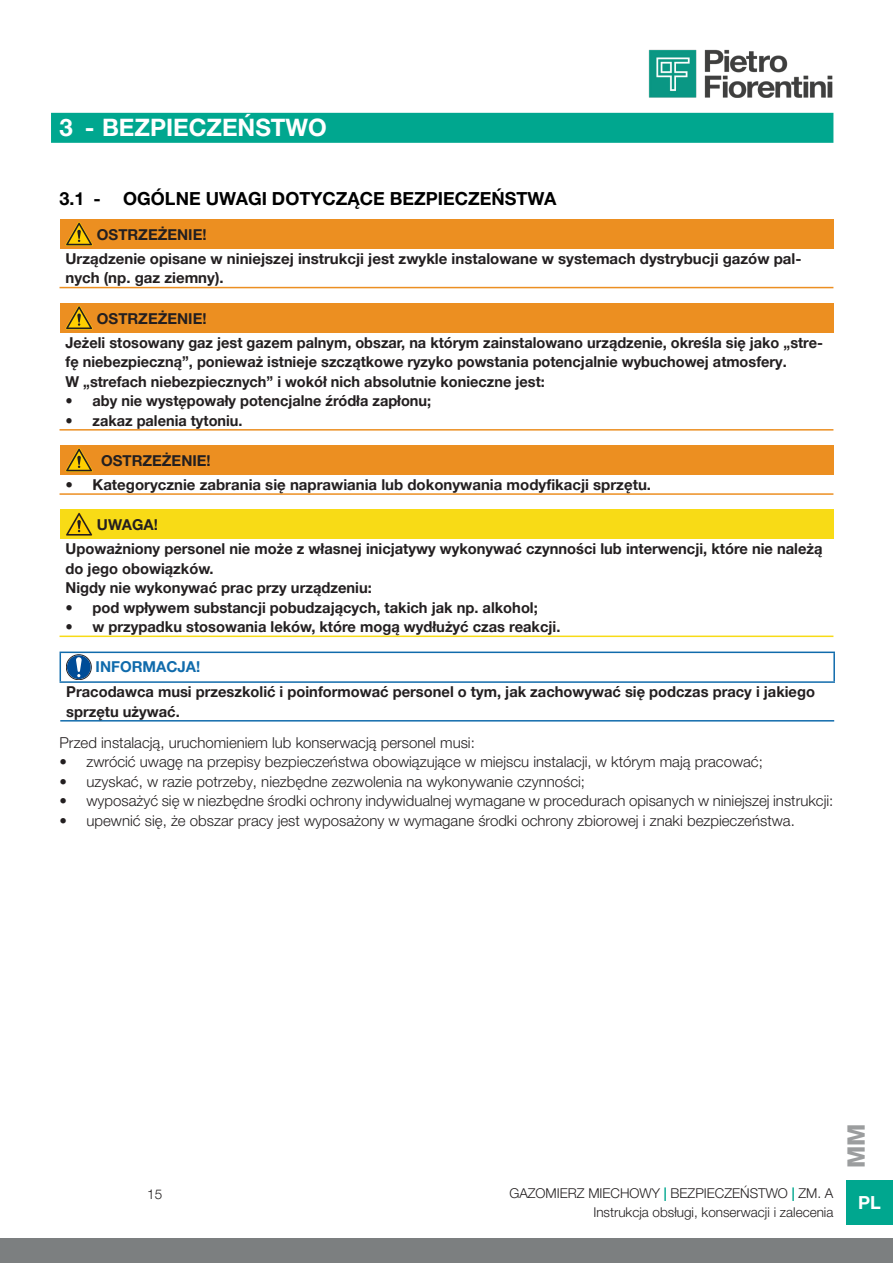
<style>
.page{position:relative;width:893px;height:1263px;background:#fff}
.page>*{position:absolute;margin:0;border:0;box-sizing:border-box;transform-origin:0 0}
.t1{font:700 24px "Helvetica Neue LT Pro";color:#fff}
.t2{font:800 24px "Helvetica Neue LT Pro";color:#9b9d9e}
.t3{font:700 18px "Helvetica Neue LT Pro";color:#000}
.t4{font:700 18px "Helvetica Neue LT Pro";color:#fff}
.Helvetica_Neue_LT_Pro_75_Bold_10_Sx_Nero{font:700 15px/19.5px "Helvetica Neue LT Pro";color:#231f20}
.Corpo_Testo_Helvetica_Neue_LT_Pro_45_Lig{font:300 15px "Helvetica Neue LT Pro";color:#231f20}
.Helvetica_Neue_LT_Pro_75_Bold_10_Sx_AVVE{font:700 15px "Helvetica Neue LT Pro";color:#231f20}
.Helvetica_Neue_LT_Pro_75_Bold_10_Sx_AVVI{font:700 15px "Helvetica Neue LT Pro";color:#106bac}
.t5{font:300 13.5px "Helvetica Neue LT Pro";color:#231f20}
.s1{font-weight:700;color:#00a78f}
</style>
<div class="page">
<img style="left:648px;top:49px;width:185px;height:49px">
<div style="left:0;top:1238px;width:893px;height:25px;background:#7c7f80"></div>
<div style="left:846px;top:1180px;width:47px;height:45px;background:#00a78f"></div>
<div style="left:51px;top:113px;width:782px;height:30px;background:#00a78f"></div>
<div style="left:60px;top:219px;width:773px;height:30px;background:#ec8f21"></div>
<hr style="left:60px;top:287px;width:773px;height:1px;background:#ec8f21">
<svg style="left:66px;top:222px;width:27px;height:24px"></svg>
<div style="left:60px;top:303px;width:773px;height:30px;background:#ec8f21"></div>
<hr style="left:60px;top:429px;width:773px;height:2px;background:#ec8f21">
<svg style="left:66px;top:306px;width:27px;height:24px"></svg>
<div style="left:60px;top:445px;width:773px;height:30px;background:#ec8f21"></div>
<hr style="left:60px;top:493px;width:773px;height:2px;background:#ec8f21">
<svg style="left:66px;top:448px;width:27px;height:24px"></svg>
<div style="left:60px;top:509px;width:773px;height:30px;background:#f8db16"></div>
<hr style="left:60px;top:635px;width:773px;height:2px;background:#f8db16">
<svg style="left:66px;top:512px;width:27px;height:24px"></svg>
<hr style="left:60px;top:720px;width:774px;height:1px;background:#106bac">
<hr style="left:60px;top:651px;width:775px;height:2px;background:#106bac">
<svg style="left:60px;top:653px;width:1px;height:28px"></svg>
<hr style="left:833px;top:653px;width:2px;height:28px;background:#106bac">
<hr style="left:60px;top:681px;width:775px;height:2px;background:#106bac">
<svg style="left:66px;top:655px;width:25px;height:25px"></svg>
<div style="left:66px;top:655px;width:25px;height:25px;border:1px solid #231f20;border-radius:50%"></div>
<div style="left:67px;top:655px;width:24px;height:24px;background:#004c97;border-radius:50%"></div>
<svg style="left:76px;top:657px;width:6px;height:20px"></svg>
<p class="t1" style="left:60px;top:113px;width:269px">3 - BEZPIECZEŃSTWO</p>
<p class="t3" style="left:60px;top:187px;width:498px">3.1 - OGÓLNE UWAGI DOTYCZĄCE BEZPIECZEŃSTWA</p>
<p class="Helvetica_Neue_LT_Pro_75_Bold_10_Sx_AVVE" style="left:97px;top:225px;width:111px">OSTRZEŻENIE!</p>
<p class="Helvetica_Neue_LT_Pro_75_Bold_10_Sx_Nero" style="left:66px;top:248px;width:737px">Urządzenie opisane w niniejszej instrukcji jest zwykle instalowane w systemach dystrybucji gazów pal&shy;nych (np. gaz ziemny).</p>
<p class="Helvetica_Neue_LT_Pro_75_Bold_10_Sx_AVVE" style="left:97px;top:309px;width:111px">OSTRZEŻENIE!</p>
<p class="Helvetica_Neue_LT_Pro_75_Bold_10_Sx_Nero" style="left:66px;top:332px;width:759px">Jeżeli stosowany gaz jest gazem palnym, obszar, na którym zainstalowano urządzenie, określa się jako „stre&shy;fę niebezpieczną”, ponieważ istnieje szczątkowe ryzyko powstania potencjalnie wybuchowej atmosfery.</p>
<p class="Helvetica_Neue_LT_Pro_75_Bold_10_Sx_Nero" style="left:66px;top:371px;width:481px">W „strefach niebezpiecznych” i wokół nich absolutnie konieczne jest:</p>
<p class="Helvetica_Neue_LT_Pro_75_Bold_10_Sx_Nero" style="left:66px;top:391px;width:367px">• aby nie występowały potencjalne źródła zapłonu;</p>
<p class="Helvetica_Neue_LT_Pro_75_Bold_10_Sx_Nero" style="left:66px;top:410px;width:179px">• zakaz palenia tytoniu.</p>
<p class="Helvetica_Neue_LT_Pro_75_Bold_10_Sx_AVVE" style="left:101px;top:451px;width:111px">OSTRZEŻENIE!</p>
<p class="Helvetica_Neue_LT_Pro_75_Bold_10_Sx_Nero" style="left:66px;top:474px;width:587px">• Kategorycznie zabrania się naprawiania lub dokonywania modyfikacji sprzętu.</p>
<p class="Helvetica_Neue_LT_Pro_75_Bold_10_Sx_AVVE" style="left:97px;top:515px;width:63px">UWAGA!</p>
<p class="Helvetica_Neue_LT_Pro_75_Bold_10_Sx_Nero" style="left:66px;top:539px;width:758px">Upoważniony personel nie może z własnej inicjatywy wykonywać czynności lub interwencji, które nie należą do jego obowiązków.</p>
<p class="Helvetica_Neue_LT_Pro_75_Bold_10_Sx_Nero" style="left:66px;top:578px;width:308px">Nigdy nie wykonywać prac przy urządzeniu:</p>
<p class="Helvetica_Neue_LT_Pro_75_Bold_10_Sx_Nero" style="left:66px;top:597px;width:474px">• pod wpływem substancji pobudzających, takich jak np. alkohol;</p>
<p class="Helvetica_Neue_LT_Pro_75_Bold_10_Sx_Nero" style="left:66px;top:617px;width:496px">• w przypadku stosowania leków, które mogą wydłużyć czas reakcji.</p>
<p class="Helvetica_Neue_LT_Pro_75_Bold_10_Sx_AVVI" style="left:96px;top:658px;width:106px">INFORMACJA!</p>
<p class="Helvetica_Neue_LT_Pro_75_Bold_10_Sx_Nero" style="left:66px;top:682px;width:750px">Pracodawca musi przeszkolić i poinformować personel o tym, jak zachowywać się podczas pracy i jakiego sprzętu używać.</p>
<p class="Corpo_Testo_Helvetica_Neue_LT_Pro_45_Lig" style="left:60px;top:733px;width:417px">Przed instalacją, uruchomieniem lub konserwacją personel musi:</p>
<p class="Corpo_Testo_Helvetica_Neue_LT_Pro_45_Lig" style="left:60px;top:753px;width:705px">• zwrócić uwagę na przepisy bezpieczeństwa obowiązujące w miejscu instalacji, w którym mają pracować;</p>
<p class="Corpo_Testo_Helvetica_Neue_LT_Pro_45_Lig" style="left:60px;top:772px;width:527px">• uzyskać, w razie potrzeby, niezbędne zezwolenia na wykonywanie czynności;</p>
<p class="Corpo_Testo_Helvetica_Neue_LT_Pro_45_Lig" style="left:60px;top:792px;width:775px">• wyposażyć się w niezbędne środki ochrony indywidualnej wymagane w procedurach opisanych w niniejszej instrukcji:</p>
<p class="Corpo_Testo_Helvetica_Neue_LT_Pro_45_Lig" style="left:60px;top:811px;width:737px">• upewnić się, że obszar pracy jest wyposażony w wymagane środki ochrony zbiorowej i znaki bezpieczeństwa.</p>
<p class="t5" style="left:147px;top:1185px;width:17px">15</p>
<p class="t5" style="left:509px;top:1185px;width:326px">Gazomierz miechowy <span class="s1">|</span> BEZPIECZEŃSTWO <span class="s1">|</span> ZM. A</p>
<p class="t5" style="left:593px;top:1204px;width:242px">Instrukcja obsługi, konserwacji i zalecenia</p>
<h1 class="t2" style="left:842px;top:1168px;width:46px;rotate:-90deg">MM</h1>
<p class="t4" style="left:858px;top:1191px;width:24px">PL</p>
</div>
